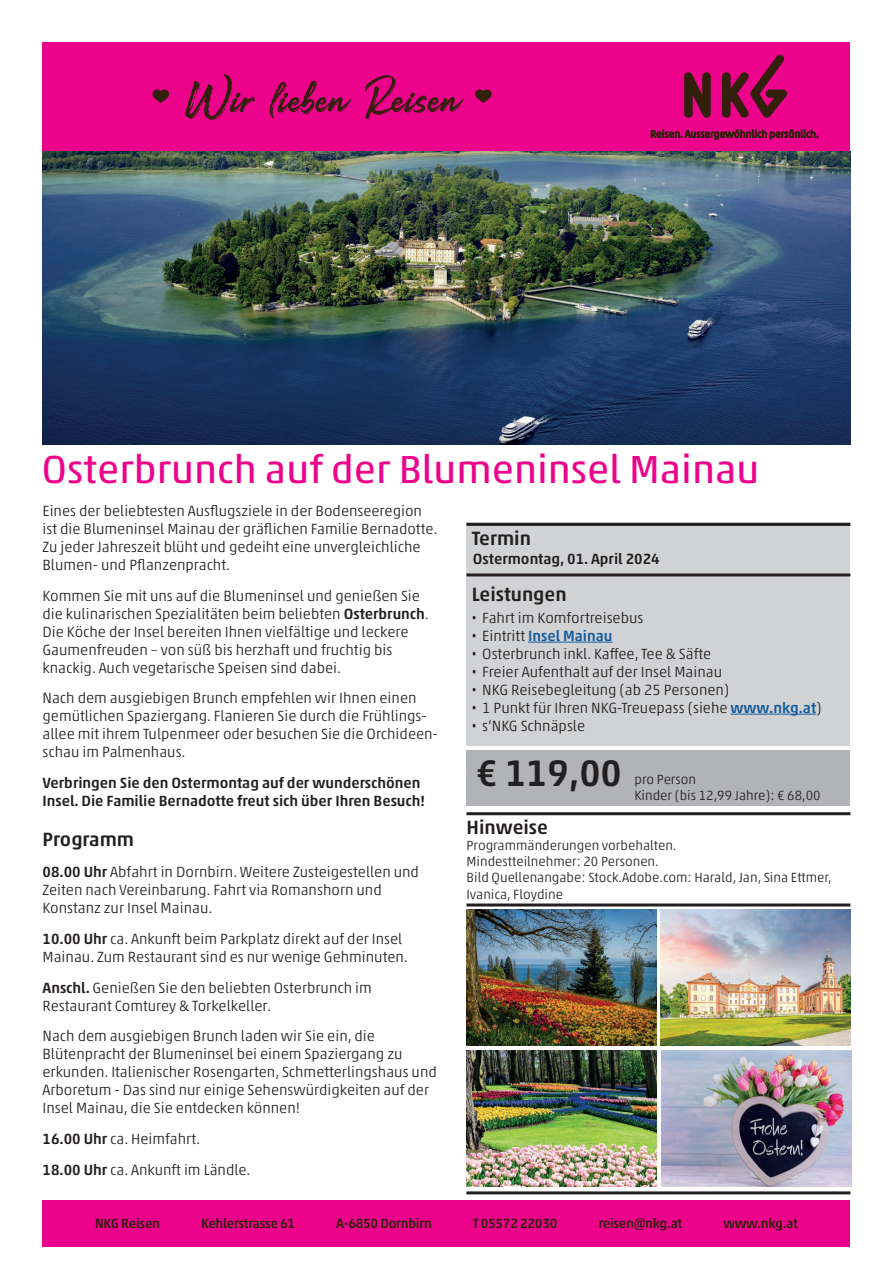
<style>
.page{position:relative;width:893px;height:1263px;background:#fff}
.page>*{position:absolute;margin:0;border:0;box-sizing:border-box;transform-origin:0 0}
.t1{font:39.75px "Akko Pro";color:#ed028c}
.t2{font:500 37.5px "Akko Pro";color:#231f20}
.t3{font:500 19.5px "Akko Pro";color:#231f20}
.t4{font:300 15px/18px "Akko Pro";color:#231f20}
.t5{font:500 15px/18px "Akko Pro";color:#231f20}
.t6{font:500 15px "Akko Pro";color:#175d9e}
.t7{font:300 13.5px/16.2px "Akko Pro";color:#231f20}
.t8{font:500 13.5px "Akko Pro";letter-spacing:-.02em;color:#321f0c}
.s1{font-weight:500}
.s2{font-family:"Gotham Condensed";font-weight:400}
.s3{font-family:"Gotham Condensed";font-weight:400;color:#231f20}
.s4{font-weight:300;color:#231f20}
.s5{font-weight:500;color:#175d9e}
</style>
<div class="page">
<div style="left:466px;top:523px;width:384px;height:52px;background:#d1d2d4"></div>
<div style="left:43px;top:43px;width:807px;height:109px;background:#ed028c"></div>
<div style="left:43px;top:1201px;width:807px;height:46px;background:#ed028c"></div>
<svg style="left:475px;top:89px;width:17px;height:14px"></svg>
<svg style="left:152px;top:89px;width:17px;height:14px"></svg>
<svg style="left:185px;top:74px;width:70px;height:46px"></svg>
<svg style="left:270px;top:81px;width:82px;height:38px"></svg>
<svg style="left:365px;top:75px;width:99px;height:45px"></svg>
<div style="left:466px;top:750px;width:384px;height:55px;background:#b2b3b7"></div>
<div style="left:466px;top:575px;width:384px;height:170px;background:#d1d2d4"></div>
<hr style="left:528px;top:642px;width:84px;height:1px;background:#175d9e">
<hr style="left:731px;top:714px;width:85px;height:1px;background:#175d9e">
<hr style="left:466px;top:573px;width:384px;height:3px;background:#231f20">
<hr style="left:466px;top:1191px;width:384px;height:3px;background:#231f20">
<hr style="left:466px;top:523px;width:384px;height:3px;background:#231f20">
<img style="left:43px;top:152px;width:807px;height:292px">
<svg style="left:651px;top:129px;width:167px;height:11px"></svg>
<svg style="left:684px;top:72px;width:27px;height:46px"></svg>
<svg style="left:722px;top:54px;width:65px;height:64px"></svg>
<img style="left:466px;top:910px;width:190px;height:136px">
<hr style="left:466px;top:812px;width:384px;height:3px;background:#231f20">
<hr style="left:466px;top:903px;width:384px;height:3px;background:#231f20">
<img style="left:661px;top:910px;width:189px;height:136px">
<img style="left:466px;top:1050px;width:190px;height:136px">
<img style="left:661px;top:1050px;width:190px;height:136px">
<h1 class="t1" style="left:42px;top:445px;width:719px">Osterbrunch auf der Blumeninsel Mainau</h1>
<p class="t4" style="left:43px;top:502px;width:396px">Eines der beliebtesten Ausflugsziele in der Bodenseeregion ist die Blumeninsel Mainau der gräflichen Familie Bernadotte.<br>Zu jeder Jahreszeit blüht und gedeiht eine unvergleichliche Blumen- und Pflanzenpracht.</p>
<p class="t4" style="left:43px;top:586px;width:388px">Kommen Sie mit uns auf die Blumeninsel und genießen Sie die kulinarischen Spezialitäten beim beliebten <span class="s1">Osterbrunch</span>.<br>Die Köche der Insel bereiten Ihnen vielfältige und leckere Gaumenfreuden – von süß bis herzhaft und fruchtig bis knackig. Auch vegetarische Speisen sind dabei.</p>
<p class="t4" style="left:43px;top:689px;width:397px">Nach dem ausgiebigen Brunch empfehlen wir Ihnen einen gemütlichen Spaziergang. Flanieren Sie durch die Frühlings&shy;allee mit ihrem Tulpenmeer oder besuchen Sie die Orchideen&shy;schau im Palmenhaus.</p>
<p class="t5" style="left:43px;top:773px;width:384px">Verbringen Sie den Ostermontag auf der wunderschönen<br>Insel. Die Familie Bernadotte freut sich über Ihren Besuch!</p>
<h3 class="t3" style="left:43px;top:828px;width:93px">Programm</h3>
<p class="t4" style="left:43px;top:863px;width:378px"><span class="s1">08.00 Uhr</span> Abfahrt in Dornbirn. Weitere Zusteigestellen und<br>Zeiten nach Vereinbarung. Fahrt via Romanshorn und<br>Konstanz zur Insel Mainau.</p>
<p class="t4" style="left:43px;top:929px;width:367px"><span class="s1">10.00 Uhr</span> ca. Ankunft beim Parkplatz direkt auf der Insel<br>Mainau. Zum Restaurant sind es nur wenige Gehminuten.</p>
<p class="t4" style="left:43px;top:978px;width:331px"><span class="s1">Anschl.</span> Genießen Sie den beliebten Osterbrunch im<br>Restaurant Comturey &amp; Torkelkeller.</p>
<p class="t4" style="left:43px;top:1027px;width:396px">Nach dem ausgiebigen Brunch laden wir Sie ein, die Blütenpracht der Blumeninsel bei einem Spaziergang zu erkunden. Italienischer Rosengarten, Schmetterlingshaus und Arboretum - Das sind nur einige Sehenswürdigkeiten auf der Insel Mainau, die Sie entdecken können!</p>
<p class="t4" style="left:43px;top:1123px;width:210px;line-height:30.8px"><span class="s1">16.00 Uhr</span> ca. Heimfahrt.<br><span class="s1">18.00 Uhr</span> ca. Ankunft im Ländle.</p>
<h3 class="t3" style="left:472px;top:526px;width:61px">Termin</h3>
<p class="t5" style="left:473px;top:550px;width:188px">Ostermontag, 01. April 2024</p>
<h3 class="t3" style="left:472px;top:583px;width:96px">Leistungen</h3>
<p class="t4" style="left:472px;top:608px;width:173px"><span class="s2">•</span> Fahrt im Komfortreisebus</p>
<p class="t6" style="left:472px;top:626px;width:142px"><span class="s3">•</span> <span class="s4">Eintritt</span> Insel Mainau</p>
<p class="t4" style="left:472px;top:644px;width:241px"><span class="s2">•</span> Osterbrunch inkl. Kaffee, Tee &amp; Säfte</p>
<p class="t4" style="left:472px;top:662px;width:252px"><span class="s2">•</span> Freier Aufenthalt auf der Insel Mainau</p>
<p class="t4" style="left:472px;top:680px;width:259px"><span class="s2">•</span> NKG Reisebegleitung (ab 25 Personen)</p>
<p class="t4" style="left:472px;top:698px;width:351px"><span class="s2">•</span> 1 Punkt für Ihren NKG-Treuepass (siehe <span class="s5">www.nkg.at</span>)</p>
<p class="t4" style="left:472px;top:716px;width:115px"><span class="s2">•</span> s‘NKG Schnäpsle</p>
<h2 class="t2" style="left:476px;top:751px;width:147px">€ 119,00</h2>
<p class="t7" style="left:634px;top:771px;width:188px">pro Person<br>Kinder (bis 12,99 Jahre): € 68,00</p>
<h3 class="t3" style="left:466px;top:815px;width:83px">Hinweise</h3>
<p class="t7" style="left:466px;top:837px;width:367px">Programmänderungen vorbehalten.<br>Mindestteilnehmer: 20 Personen.<br>Bild Quellenangabe: Stock.Adobe.com: Harald, Jan, Sina Ettmer, Ivanica, Floydine</p>
<p class="t8" style="left:95px;top:1215px;width:67px">NKG Reisen</p>
<p class="t8" style="left:201px;top:1215px;width:96px">Kehlerstrasse 61</p>
<p class="t8" style="left:336px;top:1215px;width:97px">A-6850 Dornbirn</p>
<p class="t8" style="left:473px;top:1215px;width:86px">T 05572 22030</p>
<p class="t8" style="left:598px;top:1215px;width:85px">reisen@nkg.at</p>
<p class="t8" style="left:723px;top:1215px;width:76px">www.nkg.at</p>
</div>
